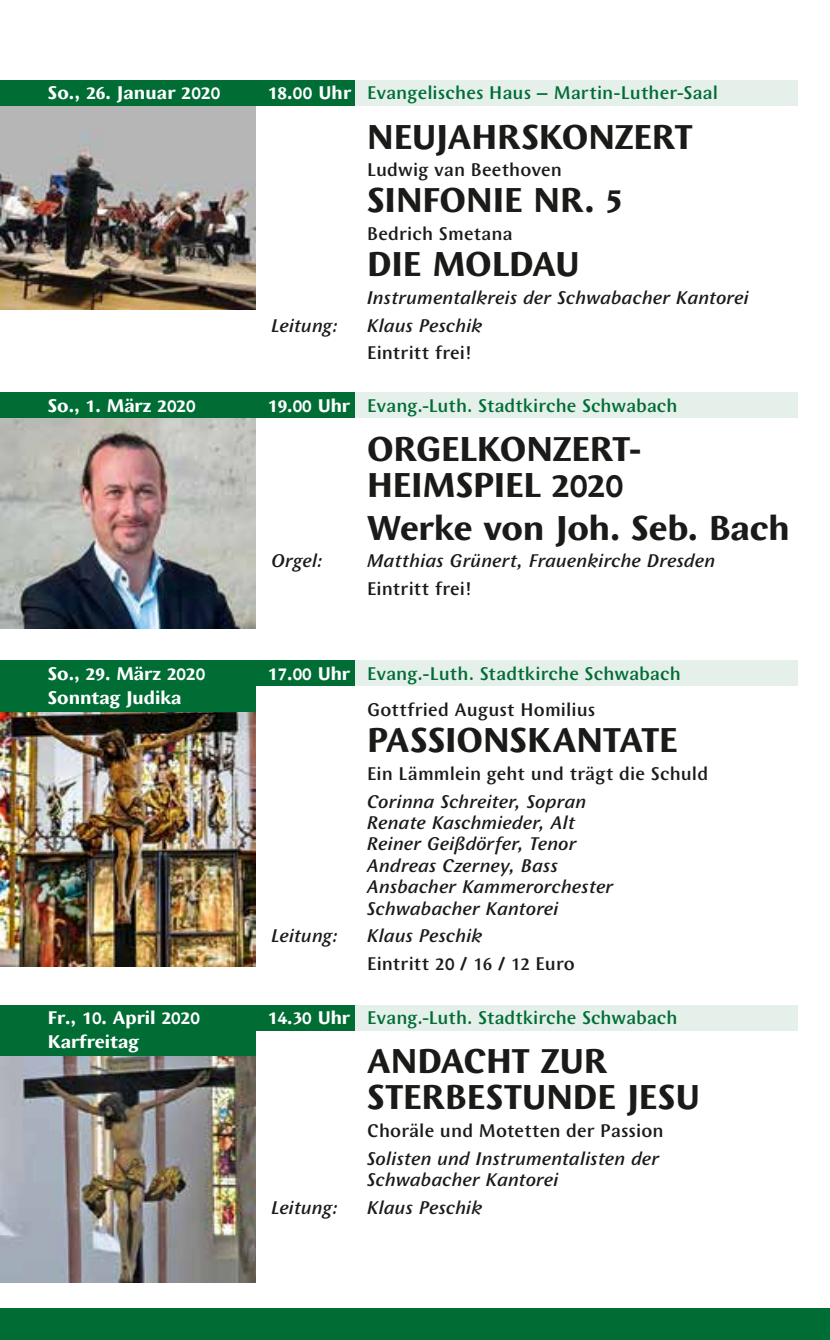
<style>
.page{position:relative;width:830px;height:1340px;background:#fff}
.page>*{position:absolute;margin:0;border:0;box-sizing:border-box;transform-origin:0 0}
.t1{font:700 36px/36px "Wunderlich";letter-spacing:-.005em;color:#1a1a18}
.t2{font:italic 500 19.12px/21.4px "Wunderlich";color:#1a1a18}
.t3{font:500 19.12px "Wunderlich";color:#006d35}
.t4{font:500 19.12px "Wunderlich";letter-spacing:.005em;color:#1a1a18}
.t5{font:700 19.12px "Wunderlich";color:#fff}
.s1{font-weight:700;color:#fff}
</style>
<div class="page">
<div style="left:0;top:1307px;width:829px;height:32px;background:#006d35"></div>
<img style="left:0;top:105px;width:255px;height:204px">
<div style="left:354px;top:80px;width:443px;height:25px;background:#e6f0eb"></div>
<div style="left:0;top:80px;width:354px;height:25px;background:#006d35"></div>
<img style="left:0;top:418px;width:255px;height:210px">
<div style="left:354px;top:392px;width:443px;height:26px;background:#e6f0eb"></div>
<div style="left:0;top:392px;width:354px;height:26px;background:#006d35"></div>
<img style="left:0;top:711px;width:255px;height:255px">
<div style="left:354px;top:660px;width:443px;height:26px;background:#e6f0eb"></div>
<div style="left:0;top:660px;width:354px;height:26px;background:#006d35"></div>
<div style="left:0;top:686px;width:255px;height:25px;background:#006d35"></div>
<img style="left:0;top:1056px;width:255px;height:226px">
<div style="left:354px;top:1005px;width:443px;height:25px;background:#e6f0eb"></div>
<div style="left:0;top:1005px;width:354px;height:25px;background:#006d35"></div>
<div style="left:0;top:1030px;width:255px;height:26px;background:#006d35"></div>
<p class="t5" style="left:48px;top:82px;width:174px">So., 26. Januar 2020</p>
<p class="t3" style="left:268px;top:82px;width:451px"><span class="s1">18.00 Uhr</span> Evangelisches Haus – Martin-Luther-Saal</p>
<h1 class="t1" style="left:367px;top:119px;width:327px">NEUJAHRSKONZERT</h1>
<p class="t4" style="left:367px;top:159px;width:196px">Ludwig van Beethoven</p>
<h1 class="t1" style="left:367px;top:182px;width:258px">SINFONIE NR. 5</h1>
<p class="t4" style="left:367px;top:223px;width:147px">Bedrich Smetana</p>
<h1 class="t1" style="left:367px;top:246px;width:214px">DIE MOLDAU</h1>
<p class="t2" style="left:367px;top:287px;width:383px">Instrumentalkreis der Schwabacher Kantorei</p>
<p class="t2" style="left:271px;top:315px;width:68px">Leitung:</p>
<p class="t2" style="left:367px;top:315px;width:117px">Klaus Peschik</p>
<p class="t4" style="left:367px;top:342px;width:106px">Eintritt frei!</p>
<p class="t5" style="left:48px;top:394px;width:149px">So., 1. März 2020</p>
<p class="t3" style="left:268px;top:394px;width:410px"><span class="s1">19.00 Uhr</span> Evang.-Luth. Stadtkirche Schwabach</p>
<h1 class="t1" style="left:367px;top:431px;width:275px">ORGELKONZERT-<br>HEIMSPIEL 2020</h1>
<h1 class="t1" style="left:367px;top:509px;width:423px">Werke von Joh. Seb. Bach</h1>
<p class="t2" style="left:271px;top:550px;width:53px">Orgel:</p>
<p class="t2" style="left:367px;top:550px;width:349px">Matthias Grünert, Frauenkirche Dresden</p>
<p class="t4" style="left:367px;top:578px;width:106px">Eintritt frei!</p>
<p class="t5" style="left:48px;top:662px;width:159px">So., 29. März 2020</p>
<p class="t3" style="left:268px;top:662px;width:414px"><span class="s1">17.00 Uhr</span> Evang.-Luth. Stadtkirche Schwabach</p>
<p class="t5" style="left:48px;top:686px;width:135px">Sonntag Judika</p>
<p class="t4" style="left:367px;top:699px;width:229px">Gottfried August Homilius</p>
<h1 class="t1" style="left:367px;top:722px;width:312px">PASSIONSKANTATE</h1>
<p class="t4" style="left:367px;top:762px;width:342px">Ein Lämmlein geht und trägt die Schuld</p>
<p class="t2" style="left:367px;top:790px;width:248px">Corinna Schreiter, Sopran<br>Renate Kaschmieder, Alt<br>Reiner Geißdörfer, Tenor<br>Andreas Czerney, Bass<br>Ansbacher Kammerorchester<br>Schwabacher Kantorei</p>
<p class="t2" style="left:271px;top:925px;width:68px">Leitung:</p>
<p class="t2" style="left:367px;top:925px;width:117px">Klaus Peschik</p>
<p class="t4" style="left:367px;top:953px;width:209px">Eintritt 20 / 16 / 12 Euro</p>
<p class="t5" style="left:48px;top:1007px;width:153px">Fr., 10. April 2020</p>
<p class="t3" style="left:268px;top:1007px;width:410px"><span class="s1">14.30 Uhr</span> Evang.-Luth. Stadtkirche Schwabach</p>
<p class="t5" style="left:48px;top:1030px;width:92px">Karfreitag</p>
<h1 class="t1" style="left:367px;top:1043px;width:334px">ANDACHT ZUR<br>STERBESTUNDE JESU</h1>
<p class="t4" style="left:367px;top:1119px;width:298px">Choräle und Motetten der Passion</p>
<p class="t2" style="left:367px;top:1147px;width:294px">Solisten und Instrumentalisten der<br>Schwabacher Kantorei</p>
<p class="t2" style="left:271px;top:1197px;width:68px">Leitung:</p>
<p class="t2" style="left:367px;top:1197px;width:117px">Klaus Peschik</p>
</div>
